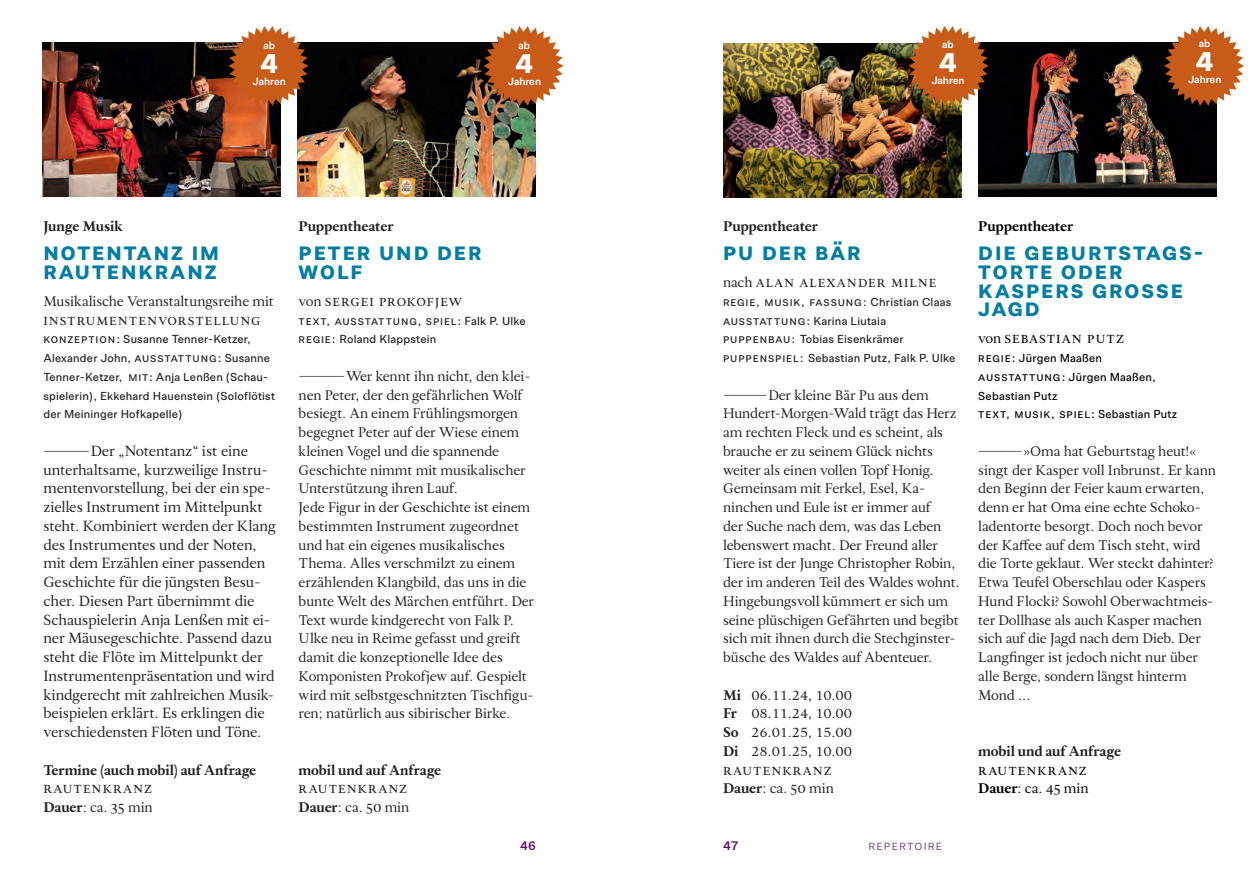
<style>
.page{position:relative;width:1259px;height:893px;background:#fff}
.page>*{position:absolute;margin:0;border:0;box-sizing:border-box;transform-origin:0 0}
.t1{font:800 31.5px "Allrounder Grotesk";color:#fff}
.t2{font:800 22.5px/18.8px "Allrounder Grotesk";letter-spacing:.09em;color:#007ea4}
.t3{font:14.25px/18.8px "Allrounder Antiqua";color:#231f20}
.t4{font:13.5px/18.8px "Allrounder Antiqua";color:#231f20}
.t5{font:13.5px/18.8px "Allrounder Antiqua";color:#231f20;scale:1.05 1}
.t6{font:700 13.5px "Allrounder Antiqua";color:#231f20}
.t7{font:13.5px/18.8px "Allrounder Antiqua";letter-spacing:.08em;color:#231f20}
.t8{font:13.5px/18.8px "Allrounder Antiqua";letter-spacing:.05em;color:#231f20}
.t9{font:13.5px/18.8px "Allrounder Antiqua";letter-spacing:.08em;color:#000}
.t10{font:13.5px "Allrounder Antiqua";letter-spacing:.065em;color:#231f20}
.t11{font:700 13.5px "Allrounder Antiqua";letter-spacing:-.015em;color:#000}
.t12{font:12.75px/18.8px "Allrounder Antiqua";letter-spacing:-.02em;color:#231f20;text-align:justify}
.t13{font:12px "Allrounder Grotesk";letter-spacing:.1em;color:#61116c}
.t14{font:700 12px "Allrounder Grotesk";color:#61116c}
.t15{font:500 11.25px/18.8px "Allrounder Grotesk";letter-spacing:.07em;color:#231f20}
.t16{font:500 11.25px/18.8px "Allrounder Grotesk";letter-spacing:.02em;color:#231f20}
.t17{font:500 11.25px/18.8px "Allrounder Grotesk";letter-spacing:.08em;color:#000}
.t18{font:700 10.35px "Allrounder Grotesk";color:#fff}
.s1{font-size:13.5px}
.s2{font-weight:700}
.s3{font-weight:700;font-size:13.5px}
</style>
<div class="page">
<img style="left:43px;top:43px;width:238px;height:154px">
<img style="left:298px;top:43px;width:238px;height:154px">
<img style="left:978px;top:43px;width:238px;height:154px">
<img style="left:723px;top:43px;width:238px;height:154px">
<svg style="left:483px;top:26px;width:80px;height:80px"></svg>
<svg style="left:228px;top:26px;width:80px;height:80px;background:#bb6a39"></svg>
<img style="left:908px;top:26px;width:80px;height:80px">
<svg style="left:1164px;top:26px;width:80px;height:80px"></svg>
<p class="t18" style="left:263px;top:37px;width:13px">ab</p>
<h1 class="t1" style="left:260px;top:36px;width:19px">4</h1>
<p class="t18" style="left:252px;top:73px;width:35px">Jahren</p>
<p class="t18" style="left:518px;top:37px;width:13px">ab</p>
<h1 class="t1" style="left:515px;top:36px;width:19px">4</h1>
<p class="t18" style="left:508px;top:73px;width:35px">Jahren</p>
<p class="t18" style="left:942px;top:36px;width:13px">ab</p>
<h1 class="t1" style="left:939px;top:35px;width:19px">4</h1>
<p class="t18" style="left:931px;top:72px;width:35px">Jahren</p>
<p class="t18" style="left:1199px;top:36px;width:13px">ab</p>
<h1 class="t1" style="left:1196px;top:35px;width:19px">4</h1>
<p class="t18" style="left:1188px;top:72px;width:35px">Jahren</p>
<p class="t6" style="left:43px;top:215px;width:81px">Junge Musik</p>
<h2 class="t2" style="left:43px;top:241px;width:177px">NOTENTANZ IM<br>RAUTENKRANZ</h2>
<p class="t8" style="left:43px;top:291px;width:232px">Musikalische Veranstaltungsreihe mit<br>Instrumentenvorstellung</p>
<p class="t16" style="left:43px;top:329px;width:233px">Konzeption: Susanne Tenner-Ketzer, Alexander John, Ausstattung: Susanne Tenner-Ketzer, M it: Anja Lenßen (Schau&shy;spielerin), Ekkehard Hauenstein (Soloflötist der Meininger Hofkapelle)</p>
<p class="t3" style="left:43px;top:440px;width:234px"><span class="s1">————</span>Der „Notentanz“ ist eine unterhaltsame, kurzweilige Instru&shy;mentenvorstellung, bei der ein spe&shy;zielles Instrument im Mittelpunkt steht. Kombiniert werden der Klang des Instrumentes und der Noten, mit dem Erzählen einer passenden Geschichte für die jüngsten Besu&shy;cher. Diesen Part übernimmt die Schauspielerin Anja Lenßen mit ei&shy;ner Mäusegeschichte. Passend dazu steht die Flöte im Mittelpunkt der Instrumentenpräsentation und wird kindgerecht mit zahlreichen Musik&shy;beispielen erklärt. Es erklingen die verschiedensten Flöten und Töne.</p>
<p class="t6" style="left:43px;top:758px;width:215px">Termine (auch mobil) auf Anfrage</p>
<p class="t7" style="left:43px;top:778px;width:111px">Rautenkranz<br><span class="s2">Dauer</span>: ca. 35 min</p>
<p class="t6" style="left:298px;top:215px;width:97px">Puppentheater</p>
<h2 class="t2" style="left:298px;top:241px;width:184px">PETER UND DER<br>WOLF</h2>
<p class="t10" style="left:298px;top:290px;width:165px">von Sergei Prokofjew</p>
<p class="t15" style="left:298px;top:311px;width:8px">TEXT</p>
<p class="t15" style="left:326px;top:311px;width:17px">, AUSSTATTUNG</p>
<p class="t15" style="left:418px;top:311px;width:16px">, SPIEL</p>
<p class="t15" style="left:457px;top:311px;width:69px">: Falk P. Ulke</p>
<p class="t15" style="left:298px;top:329px;width:4px">REGIE</p>
<p class="t15" style="left:332px;top:329px;width:106px">: Roland Klappstein</p>
<p class="t5" style="left:298px;top:366px;width:226px">———— Wer kennt ihn nicht, den klei&shy;nen Peter, der den gefährlichen Wolf besiegt. An einem Frühlingsmorgen begegnet Peter auf der Wiese einem kleinen Vogel und die spannende Geschichte nimmt mit musikalischer Unterstützung ihren Lauf.<br>Jede Figur in der Geschichte ist einem bestimmten Instrument zugeordnet und hat ein eigenes musikalisches Thema. Alles verschmilzt zu einem erzählenden Klangbild, das uns in die bunte Welt des Märchen entführt. Der Text wurde kindgerecht von Falk P.<br>Ulke neu in Reime gefasst und greift damit die konzeptionelle Idee des Komponisten Prokofjew auf. Gespielt wird mit selbstgeschnitzten Tischfigu&shy;ren; natürlich aus sibirischer Birke.</p>
<p class="t6" style="left:298px;top:758px;width:144px">mobil und auf Anfrage</p>
<p class="t7" style="left:298px;top:778px;width:112px">Rautenkranz<br><span class="s2">Dauer</span>: ca. 50 min</p>
<p class="t6" style="left:723px;top:215px;width:97px">Puppentheater</p>
<h2 class="t2" style="left:723px;top:241px;width:139px">PU DER BÄR</h2>
<p class="t7" style="left:723px;top:272px;width:215px">nach alan alexander milne</p>
<p class="t15" style="left:723px;top:292px;width:234px">Regie, M usik, fassung: Christian Claas Ausstattung: Karina Liutaia<br>P uppenbau: Tobias Eisenkrämer<br>P uppenspiel: Sebastian Putz, Falk P. Ulke</p>
<p class="t4" style="left:723px;top:384px;width:238px">———— Der kleine Bär Pu aus dem Hundert-Morgen-Wald trägt das Herz am rechten Fleck und es scheint, als brauche er zu seinem Glück nichts weiter als einen vollen Topf Honig.<br>Gemeinsam mit Ferkel, Esel, Ka&shy;ninchen und Eule ist er immer auf<br>der Suche nach dem, was das Leben lebenswert macht. Der Freund aller Tiere ist der Junge Christopher Robin, der im anderen Teil des Waldes wohnt.<br>Hingebungsvoll kümmert er sich um seine plüschigen Gefährten und begibt sich mit ihnen durch die Stechginster&shy;büsche des Waldes auf Abenteuer.</p>
<p class="t12" style="left:723px;top:685px;width:130px"><span class="s3">Mi</span> 06<span class="s1">.</span>11<span class="s1">.</span>24<span class="s1">,</span> 10<span class="s1">.</span>00<br><span class="s3">Fr</span> 08<span class="s1">.</span>11<span class="s1">.</span>24<span class="s1">,</span> 10<span class="s1">.</span>00<br><span class="s3">So</span> 26<span class="s1">.</span>01<span class="s1">.</span>25<span class="s1">,</span> 15<span class="s1">.</span>00<br><span class="s3">Di</span> 28<span class="s1">.</span>01<span class="s1">.</span>25<span class="s1">,</span> 10<span class="s1">.</span>00</p>
<p class="t7" style="left:723px;top:759px;width:112px">Rautenkranz<br><span class="s2">Dauer</span>: ca. 50 min</p>
<p class="t14" style="left:520px;top:836px;width:17px">46</p>
<p class="t14" style="left:723px;top:836px;width:17px">47</p>
<p class="t13" style="left:868px;top:837px;width:75px">repertoire</p>
<p class="t11" style="left:978px;top:215px;width:97px">Puppentheater</p>
<h2 class="t2" style="left:978px;top:241px;width:224px">DIE GEBURTSTAGS-<br>TORTE ODER<br>KASPERS GROSSE<br>JAGD</h2>
<p class="t9" style="left:978px;top:328px;width:147px">von Sebastian Putz</p>
<p class="t17" style="left:978px;top:348px;width:200px">R egie: Jürgen Maaßen<br>Ausstattung: Jürgen Maaßen,<br>Sebastian Putz<br>text, M usik, spiel: Sebastian Putz</p>
<p class="t4" style="left:978px;top:441px;width:239px">———— »Oma hat Geburtstag heut!« singt der Kasper voll Inbrunst. Er kann den Beginn der Feier kaum erwarten, denn er hat Oma eine echte Schoko&shy;ladentorte besorgt. Doch noch bevor der Kaffee auf dem Tisch steht, wird die Torte geklaut. Wer steckt dahinter?<br>Etwa Teufel Oberschlau oder Kaspers Hund Flocki? Sowohl Oberwachtmeis&shy;ter Dollhase als auch Kasper machen sich auf die Jagd nach dem Dieb. Der Langfinger ist jedoch nicht nur über alle Berge, sondern längst hinterm Mond ...</p>
<p class="t6" style="left:978px;top:740px;width:144px">mobil und auf Anfrage</p>
<p class="t9" style="left:978px;top:759px;width:112px">Rautenkranz<br><span class="s2">Dauer</span>: ca. 45 min</p>
</div>
